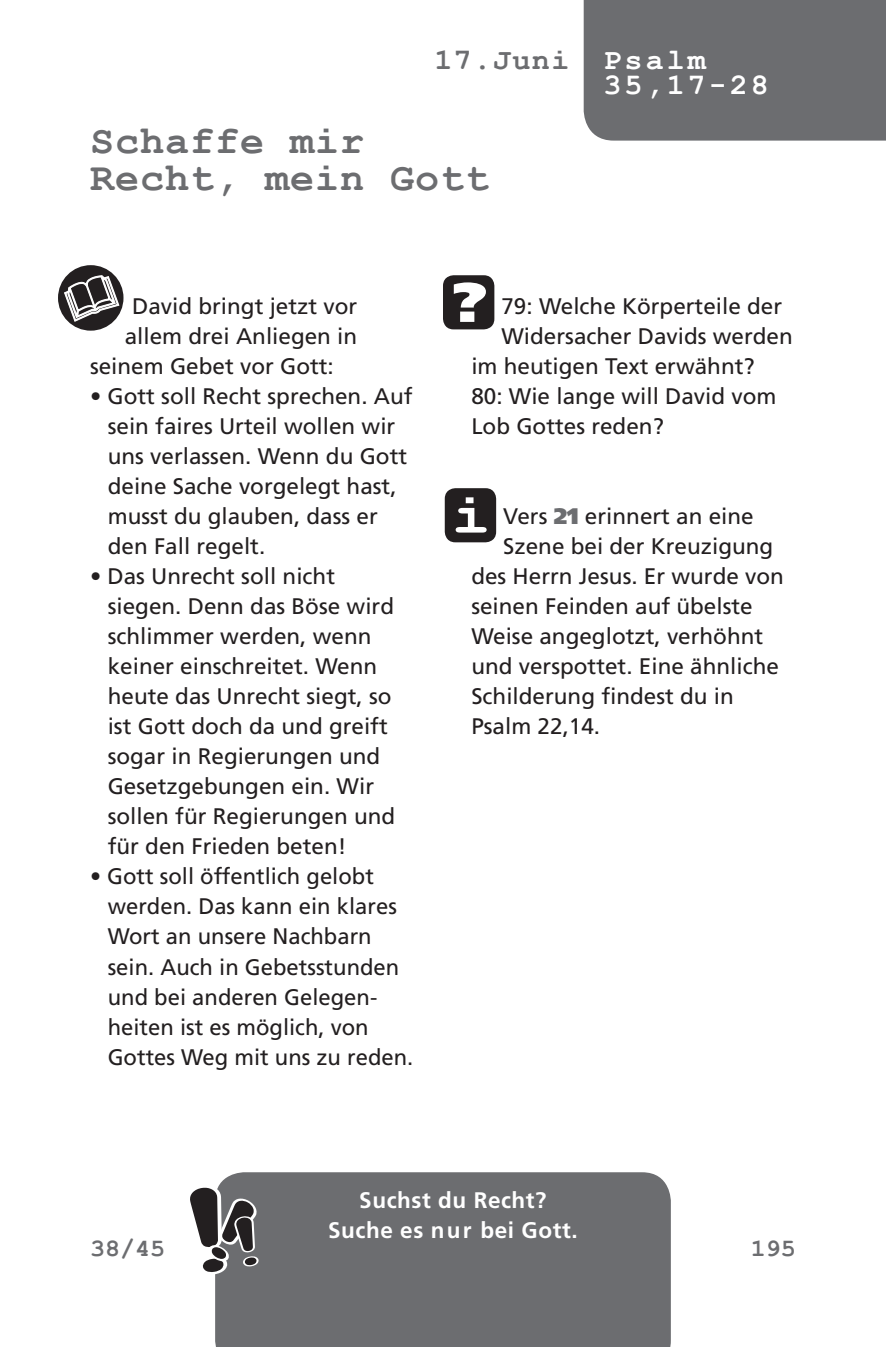
<style>
.page{position:relative;width:886px;height:1347px;background:#fff}
.page>*{position:absolute;margin:0;border:0;box-sizing:border-box;transform-origin:0 0}
.t1{font:900 55.5px "Frutiger";color:#fff;scale:1.18 1}
.t2{font:700 55.5px "Courier New";color:#fff;scale:1.18 1}
.t3{font:700 40px/37.5px "Courier New";letter-spacing:.025em;color:#6c6d70}
.t4{font:700 30px/25px "Courier New";letter-spacing:.1em;color:#fff}
.t5{font:700 25px "Courier New";color:#6c6d70}
.t6{font:22.5px/30px "Frutiger";color:#231f20}
.t7{font:700 22.5px/30px "Frutiger";letter-spacing:.025em;color:#fff;text-align:center}
.s1{color:#6c6d70}
.s2{font-weight:900;color:#6c6d70}
</style>
<div class="page">
<div style="left:584px;top:0;width:302px;height:141px;background:#6c6d70"></div>
<div style="left:215px;top:1172px;width:456px;height:174px;background:#6c6d70"></div>
<div style="left:443px;top:275px;width:51px;height:54px;background:#231f20"></div>
<div style="left:445px;top:488px;width:51px;height:54px;background:#231f20"></div>
<div style="left:58px;top:265px;width:65px;height:66px;background:#231f20;border-radius:50%"></div>
<svg style="left:62px;top:271px;width:58px;height:51px"></svg>
<svg style="left:215px;top:1179px;width:49px;height:102px"></svg>
<h3 class="t4" style="left:604px;top:46px;width:166px;text-indent:-169px"><span class="s1">17.Juni</span> Psalm<br>35,17-28</h3>
<h2 class="t3" style="left:90px;top:120px;width:400px">Schaffe mir<br>Recht, mein Gott</h2>
<p class="t6" style="left:132px;top:291px;width:227px">David bringt jetzt vor</p>
<p class="t6" style="left:125px;top:321px;width:234px">allem drei Anliegen in</p>
<p class="t6" style="left:90px;top:351px;width:245px">seinem Gebet vor Gott:</p>
<p class="t6" style="left:108px;top:381px;width:306px;text-indent:-18px">• Gott soll Recht sprechen. Auf sein faires Urteil wollen wir uns verlassen. Wenn du Gott deine Sache vorgelegt hast, musst du glauben, dass er den Fall regelt.</p>
<p class="t6" style="left:108px;top:561px;width:289px;text-indent:-18px">• Das Unrecht soll nicht siegen. Denn das Böse wird schlimmer werden, wenn keiner einschreitet. Wenn heute das Unrecht siegt, so ist Gott doch da und greift sogar in Regierungen und<br>Gesetzgebungen ein. Wir sollen für Regierungen und für den Frieden beten!</p>
<p class="t6" style="left:108px;top:861px;width:307px;text-indent:-18px">• Gott soll öffentlich gelobt werden. Das kann ein klares<br>Wort an unsere Nachbarn sein. Auch in Gebetsstunden und bei anderen Gelegen&shy;heiten ist es möglich, von<br>Gottes Weg mit uns zu reden.</p>
<h1 class="t1" style="left:451px;top:268px;width:33px">?</h1>
<p class="t6" style="left:501px;top:291px;width:282px">79: Welche Körperteile der</p>
<p class="t6" style="left:501px;top:321px;width:293px">Widersacher Davids werden</p>
<p class="t6" style="left:471px;top:351px;width:285px">im heutigen Text erwähnt?</p>
<p class="t6" style="left:471px;top:381px;width:307px">80: Wie lange will David vom</p>
<p class="t6" style="left:471px;top:411px;width:194px">Lob Gottes reden?</p>
<h1 class="t2" style="left:451px;top:481px;width:35px">i</h1>
<p class="t6" style="left:503px;top:501px;width:252px">Vers <span class="s2">21</span> erinnert an eine</p>
<p class="t6" style="left:503px;top:531px;width:272px">Szene bei der Kreuzigung</p>
<p class="t6" style="left:471px;top:561px;width:314px">des Herrn Jesus. Er wurde von</p>
<p class="t6" style="left:471px;top:591px;width:283px">seinen Feinden auf übelste</p>
<p class="t6" style="left:471px;top:621px;width:293px">Weise angeglotzt, verhöhnt</p>
<p class="t6" style="left:471px;top:651px;width:309px">und verspottet. Eine ähnliche</p>
<p class="t6" style="left:471px;top:681px;width:264px">Schilderung findest du in</p>
<p class="t6" style="left:471px;top:711px;width:130px">Psalm 22,14.</p>
<p class="t5" style="left:90px;top:1233px;width:76px">38/45</p>
<p class="t7" style="left:328px;top:1185px;width:251px">Suchst du Recht?<br>Suche es nur bei Gott.</p>
<p class="t5" style="left:751px;top:1233px;width:46px">195</p>
</div>
